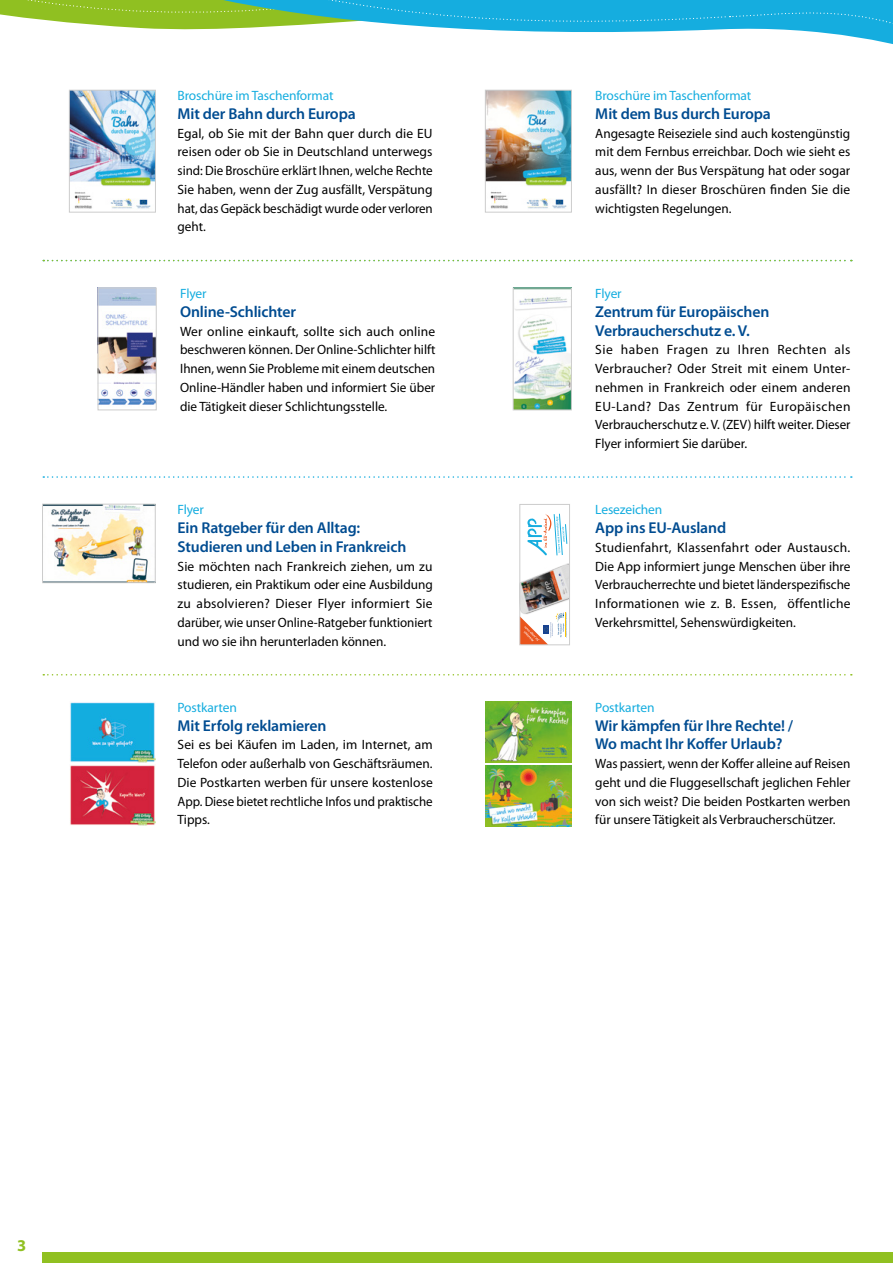
<style>
.page{position:relative;width:893px;height:1263px;background:#fff}
.page>*{position:absolute;margin:0;border:0;box-sizing:border-box;transform-origin:0 0}
.t1{font:700 16.5px "Myriad Pro";color:#90c021}
.t2{font:600 15.75px/18.8px "Myriad Pro";letter-spacing:-.01em;color:#004c91}
.t3{font:13.5px/18.8px "Myriad Pro";color:#000;text-align:justify}
.t4{font:13.5px "Myriad Pro";letter-spacing:-.01em;color:#15addf}
</style>
<div class="page">
<svg style="left:0;top:0;width:893px;height:90px"></svg>
<div style="left:43px;top:1252px;width:850px;height:11px;background:#90c021"></div>
<img style="left:71px;top:92px;width:83px;height:117px">
<div style="left:69px;top:90px;width:87px;height:122px;border:1px solid #ccc"></div>
<img style="left:487px;top:92px;width:83px;height:117px">
<div style="left:485px;top:90px;width:87px;height:122px;border:1px solid #ccc"></div>
<img style="left:100px;top:290px;width:54px;height:115px">
<div style="left:98px;top:288px;width:58px;height:122px;border:1px solid #ccc"></div>
<img style="left:515px;top:297px;width:55px;height:111px">
<div style="left:513px;top:288px;width:59px;height:122px;border:1px solid #ccc"></div>
<img style="left:70px;top:702px;width:85px;height:60px">
<img style="left:70px;top:765px;width:85px;height:61px">
<img style="left:485px;top:702px;width:86px;height:60px">
<img style="left:485px;top:766px;width:86px;height:61px">
<img style="left:51px;top:506px;width:97px;height:75px">
<div style="left:42px;top:504px;width:113px;height:79px;border:1px solid #ccc"></div>
<svg style="left:43px;top:674px;width:809px;height:1px"></svg>
<svg style="left:43px;top:260px;width:809px;height:1px"></svg>
<svg style="left:527px;top:514px;width:40px;height:42px"></svg>
<img style="left:522px;top:563px;width:46px;height:50px">
<svg style="left:520px;top:613px;width:50px;height:33px"></svg>
<div style="left:520px;top:504px;width:50px;height:141px;border:1px solid #ccc"></div>
<svg style="left:43px;top:476px;width:809px;height:2px"></svg>
<p class="t4" style="left:178px;top:87px;width:157px">Broschüre im Taschenformat</p>
<p class="t2" style="left:178px;top:104px;width:180px">Mit der Bahn durch Europa</p>
<p class="t3" style="left:178px;top:124px;width:257px">Egal, ob Sie mit der Bahn quer durch die EU reisen oder ob Sie in Deutschland unterwegs sind: Die Broschüre erklärt Ihnen, welche Rechte Sie haben, wenn der Zug ausfällt, Verspätung hat, das Gepäck beschädigt wurde oder verloren geht.</p>
<p class="t4" style="left:180px;top:285px;width:28px">Flyer</p>
<p class="t2" style="left:180px;top:302px;width:117px">Online-Schlichter</p>
<p class="t3" style="left:180px;top:321px;width:257px">Wer online einkauft, sollte sich auch online beschweren können. Der Online-Schlichter hilft Ihnen, wenn Sie Probleme mit einem deutschen Online-Händler haben und informiert Sie über die Tätigkeit dieser Schlichtungsstelle.</p>
<p class="t4" style="left:178px;top:501px;width:28px">Flyer</p>
<p class="t2" style="left:178px;top:518px;width:230px">Ein Ratgeber für den Alltag:<br>Studieren und Leben in Frankreich</p>
<p class="t3" style="left:178px;top:556px;width:257px">Sie möchten nach Frankreich ziehen, um zu studieren, ein Praktikum oder eine Ausbildung zu absolvieren? Dieser Flyer informiert Sie darüber, wie unser Online-Ratgeber funktioniert und wo sie ihn herunterladen können.</p>
<p class="t4" style="left:178px;top:699px;width:61px">Postkarten</p>
<p class="t2" style="left:178px;top:715px;width:150px">Mit Erfolg reklamieren</p>
<p class="t3" style="left:178px;top:735px;width:257px">Sei es bei Käufen im Laden, im Internet, am Telefon oder außerhalb von Geschäftsräumen.<br>Die Postkarten werben für unsere kostenlose App. Diese bietet rechtliche Infos und praktische Tipps.</p>
<p class="t4" style="left:595px;top:87px;width:157px">Broschüre im Taschenformat</p>
<p class="t2" style="left:595px;top:104px;width:177px">Mit dem Bus durch Europa</p>
<p class="t3" style="left:595px;top:124px;width:257px">Angesagte Reiseziele sind auch kostengünstig mit dem Fernbus erreichbar. Doch wie sieht es aus, wenn der Bus Verspätung hat oder sogar ausfällt? In dieser Broschüren finden Sie die wichtigsten Regelungen.</p>
<p class="t4" style="left:595px;top:285px;width:28px">Flyer</p>
<p class="t2" style="left:595px;top:302px;width:176px">Zentrum für Europäischen<br>Verbraucherschutz e. V.</p>
<p class="t3" style="left:595px;top:340px;width:257px">Sie haben Fragen zu Ihren Rechten als Verbraucher? Oder Streit mit einem Unter&shy;nehmen in Frankreich oder einem anderen EU-Land? Das Zentrum für Europäischen Verbraucherschutz e. V. (ZEV) hilft weiter. Dieser Flyer informiert Sie darüber.</p>
<p class="t4" style="left:595px;top:501px;width:69px">Lesezeichen</p>
<p class="t2" style="left:595px;top:518px;width:132px">App ins EU-Ausland</p>
<p class="t3" style="left:595px;top:538px;width:257px">Studienfahrt, Klassenfahrt oder Austausch.<br>Die App informiert junge Menschen über ihre Verbraucherrechte und bietet länderspezifische Informationen wie z. B. Essen, öffentliche Verkehrsmittel, Sehenswürdigkeiten.</p>
<p class="t4" style="left:595px;top:699px;width:61px">Postkarten</p>
<p class="t2" style="left:595px;top:715px;width:199px">Wir kämpfen für Ihre Rechte! /<br>Wo macht Ihr Koffer Urlaub?</p>
<p class="t3" style="left:595px;top:754px;width:257px">Was passiert, wenn der Koffer alleine auf Reisen geht und die Fluggesellschaft jeglichen Fehler von sich weist? Die beiden Postkarten werben für unsere Tätigkeit als Verbraucherschützer.</p>
<p class="t1" style="left:17px;top:1234px;width:11px">3</p>
</div>
